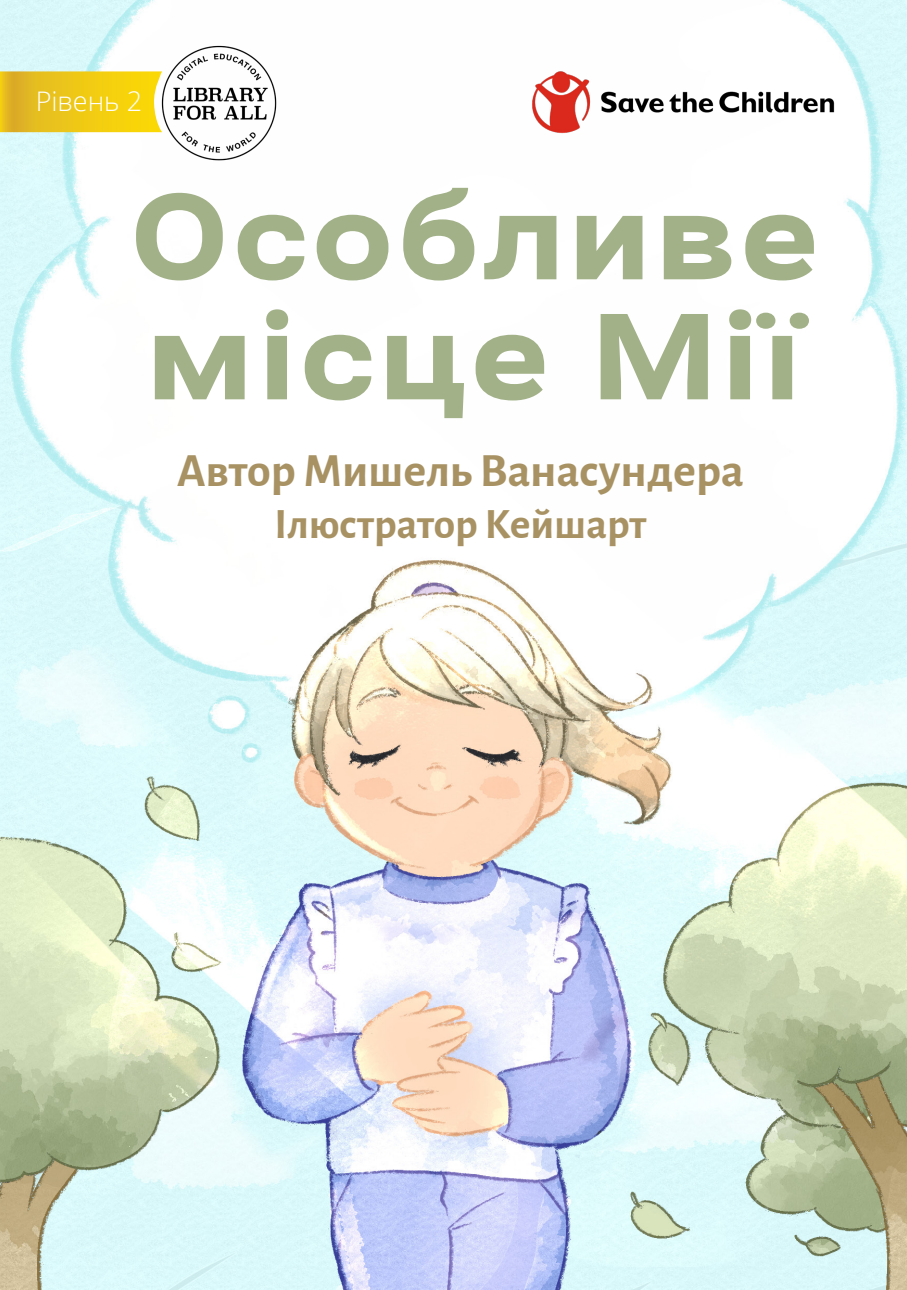
<style>
.page{position:relative;width:907px;height:1290px;background:#fff}
.page>*{position:absolute;margin:0;border:0;box-sizing:border-box;transform-origin:0 0}
.t1{font:900 120px/120px "Bert Sans";letter-spacing:.03em;color:#a2b188}
.t2{font:700 48px "Alegreya Sans";color:#a89263}
.t3{font:700 43.5px "Alegreya Sans";color:#a89263}
.Ribbon{font:300 27px "Open Sans";color:#fff}
</style>
<div class="page">
<img style="left:0;top:0;width:906px;height:1290px">
<svg style="left:0;top:71px;width:158px;height:61px;background:#edc719"></svg>
<img style="left:158px;top:44px;width:121px;height:119px">
<img style="left:521px;top:60px;width:323px;height:84px">
<p class="Ribbon" style="left:36px;top:83px;width:108px">Рівень 2</p>
<h1 class="t1" style="left:130px;top:184px;width:689px">Особливе місце Мії</h1>
<p class="t2" style="left:176px;top:435px;width:568px">Автор Мишель Ванасундера</p>
<p class="t3" style="left:274px;top:492px;width:374px">Ілюстратор Кейшарт</p>
</div>
